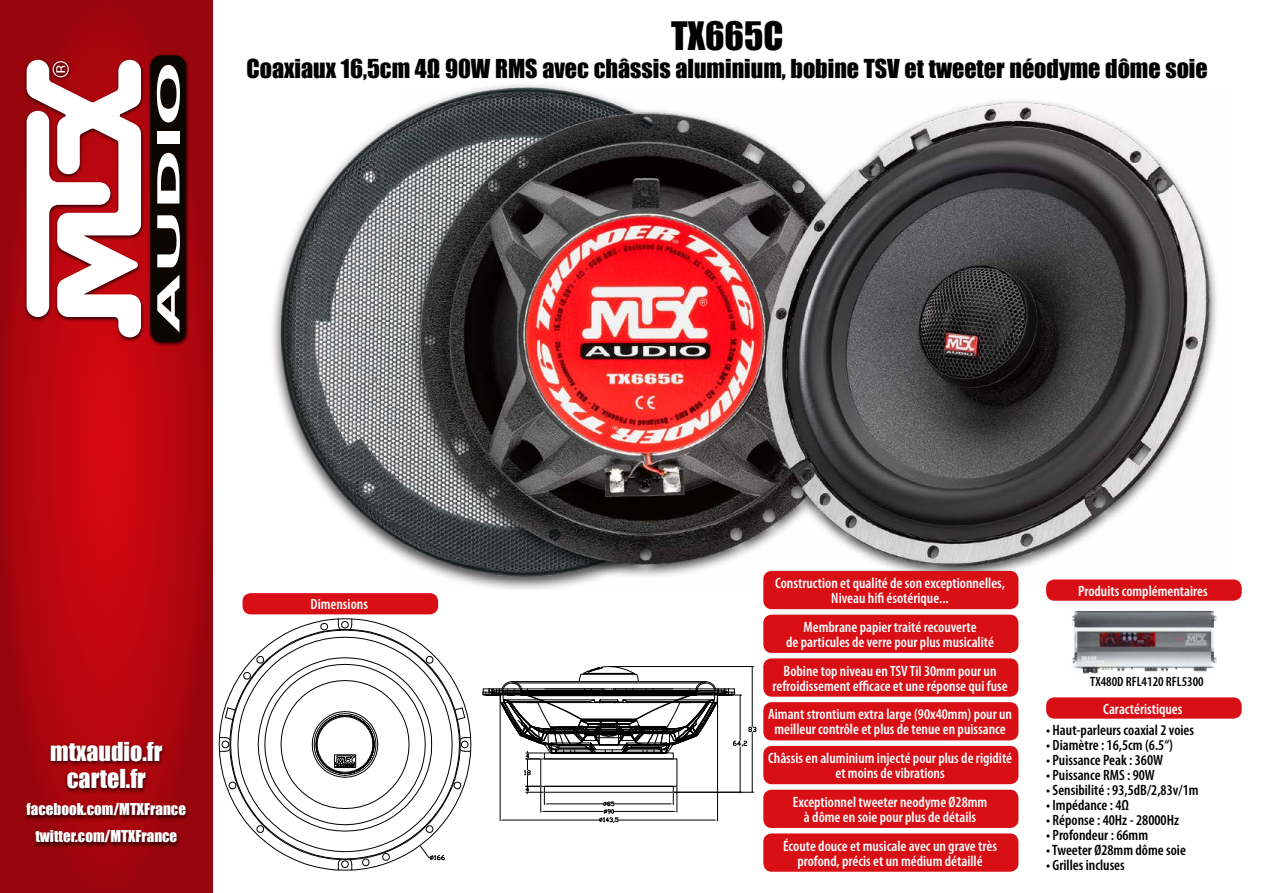
<style>
.page{position:relative;width:1263px;height:893px;background:#fff}
.page>*{position:absolute;margin:0;border:0;box-sizing:border-box;transform-origin:0 0}
.t1{font:36px "Impact";color:#000}
.t2{font:24px "Impact";color:#000}
.t3{font:24px/27px "Impact";color:#fff;text-align:center}
.t4{font:600 condensed 15px/15px "Myriad Pro";color:#fff;text-align:center}
.t5{font:600 condensed 15px "Myriad Pro";color:#000}
.t6{font:15px/27px "Impact";color:#fff;text-align:center}
.t7{font:600 condensed 13.5px "Myriad Pro";color:#000}
</style>
<div class="page">
<svg style="left:0;top:0;width:213px;height:893px"></svg>
<div style="left:22px;top:741px;width:168px;height:107px;background:#000;opacity:.75"></div>
<div style="left:23px;top:54px;width:166px;height:293px;background:#000;opacity:.75"></div>
<svg style="left:27px;top:60px;width:114px;height:277px"></svg>
<div style="left:150px;top:55px;width:36px;height:287px;background:#0c0701;border-radius:11px"></div>
<svg style="left:157px;top:275px;width:22px;height:57px"></svg>
<svg style="left:157px;top:215px;width:23px;height:52px"></svg>
<svg style="left:157px;top:153px;width:23px;height:51px"></svg>
<div style="left:157px;top:131px;width:22px;height:13px;background:#fff"></div>
<svg style="left:157px;top:65px;width:23px;height:57px"></svg>
<img style="left:279px;top:87px;width:307px;height:469px">
<img style="left:399px;top:92px;width:818px;height:497px">
<div style="left:242px;top:593px;width:196px;height:21px;background:#d90f16;border-radius:9px"></div>
<div style="left:1046px;top:697px;width:196px;height:22px;background:#d90f16;border-radius:9px"></div>
<div style="left:1046px;top:579px;width:196px;height:22px;background:#d90f16;border-radius:9px"></div>
<img style="left:1072px;top:610px;width:144px;height:64px">
<div style="left:763px;top:615px;width:255px;height:38px;background:#d90f16;border-radius:9px"></div>
<div style="left:763px;top:790px;width:255px;height:38px;background:#d90f16;border-radius:9px"></div>
<div style="left:763px;top:658px;width:255px;height:39px;background:#d90f16;border-radius:9px"></div>
<div style="left:763px;top:746px;width:255px;height:38px;background:#d90f16;border-radius:9px"></div>
<div style="left:763px;top:833px;width:255px;height:39px;background:#d90f16;border-radius:9px"></div>
<div style="left:763px;top:702px;width:255px;height:38px;background:#d90f16;border-radius:9px"></div>
<div style="left:763px;top:571px;width:255px;height:38px;background:#d90f16;border-radius:9px"></div>
<svg style="left:221px;top:611px;width:535px;height:257px"></svg>
<h1 class="t1" style="left:671px;top:8px;width:114px">TX665C</h1>
<h2 class="t2" style="left:246px;top:50px;width:963px">Coaxiaux 16,5cm 4Ω 90W RMS avec châssis aluminium, bobine TSV et tweeter néodyme dôme soie</h2>
<h2 class="t3" style="left:50px;top:737px;width:114px">mtxaudio.fr cartel.fr</h2>
<p class="t6" style="left:27px;top:795px;width:161px">facebook.com/MTXFrance twitter.com/MTXFrance</p>
<p class="t4" style="left:310px;top:597px;width:59px">Dimensions</p>
<p class="t4" style="left:775px;top:576px;width:231px">Construction et qualité de son exceptionnelles,<br>Niveau hifi ésotérique...</p>
<p class="t4" style="left:786px;top:620px;width:209px">Membrane papier traité recouverte<br>de particules de verre pour plus musicalité</p>
<p class="t4" style="left:772px;top:663px;width:237px">Bobine top niveau en TSV Til 30mm pour un refroidissement efficace et une réponse qui fuse</p>
<p class="t4" style="left:768px;top:707px;width:245px">Aimant strontium extra large (90x40mm) pour un meilleur contrôle et plus de tenue en puissance</p>
<p class="t4" style="left:768px;top:751px;width:246px">Châssis en aluminium injecté pour plus de rigidité et moins de vibrations</p>
<p class="t4" style="left:793px;top:795px;width:196px">Exceptionnel tweeter neodyme Ø28mm à dôme en soie pour plus de détails</p>
<p class="t4" style="left:783px;top:838px;width:215px">Écoute douce et musicale avec un grave très profond, précis et un médium détaillé</p>
<p class="t4" style="left:1078px;top:583px;width:131px">Produits complémentaires</p>
<p class="t7" style="left:1090px;top:674px;width:115px">TX480D RFL4120 RFL5300</p>
<p class="t4" style="left:1103px;top:701px;width:81px">Caractéristiques</p>
<p class="t5" style="left:1046px;top:722px;width:149px">• Haut-parleurs coaxial 2 voies</p>
<p class="t5" style="left:1046px;top:737px;width:128px">• Diamètre : 16,5cm (6.5“)</p>
<p class="t5" style="left:1046px;top:752px;width:119px">• Puissance Peak : 360W</p>
<p class="t5" style="left:1046px;top:767px;width:110px">• Puissance RMS : 90W</p>
<p class="t5" style="left:1046px;top:782px;width:154px">• Sensibilité : 93,5dB/2,83v/1m</p>
<p class="t5" style="left:1046px;top:797px;width:84px">• Impédance : 4Ω</p>
<p class="t5" style="left:1046px;top:812px;width:134px">• Réponse : 40Hz - 28000Hz</p>
<p class="t5" style="left:1046px;top:827px;width:104px">• Profondeur : 66mm</p>
<p class="t5" style="left:1046px;top:842px;width:141px">• Tweeter Ø28mm dôme soie</p>
<p class="t5" style="left:1046px;top:857px;width:80px">• Grilles incluses</p>
</div>
